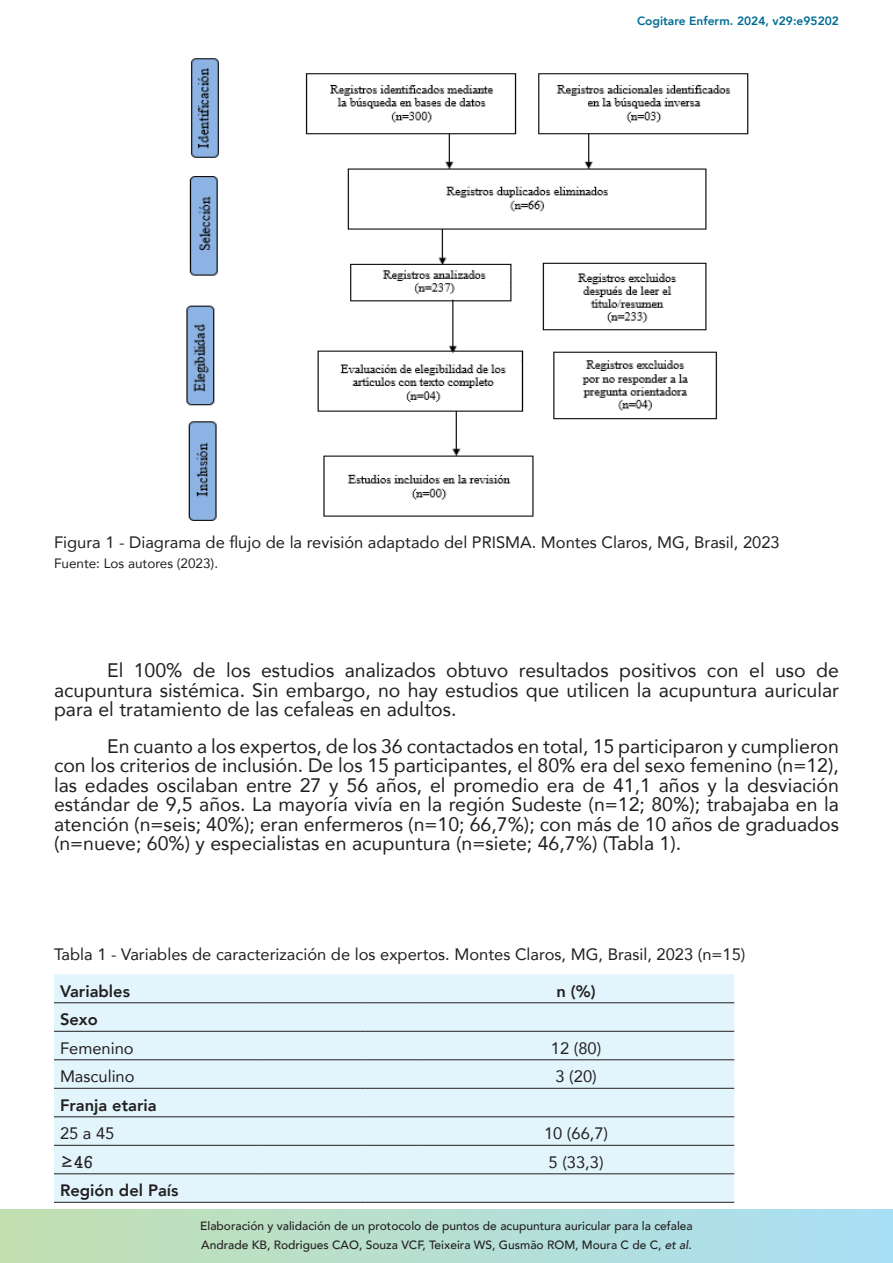
<style>
.page{position:relative;width:893px;height:1263px;background:#fff}
.page>*{position:absolute;margin:0;border:0;box-sizing:border-box;transform-origin:0 0}
.t1{font:19.5px/19.5px "Avenir";color:#231f20;text-align:justify}
.t2{font:16.5px "Avenir";color:#231f20}
.t3{font:800 16.5px "Avenir";color:#231f20}
.t4{font:16.5px "Gungsuh";color:#231f20}
.t5{font:13.5px "Avenir";color:#231f20}
.t6{font:500 12px/18.6px "Avenir";color:#231f20}
.t7{font:800 12px "Avenir";color:#006c95}
.s1{font-style:italic}
</style>
<div class="page">
<svg style="left:0;top:1209px;width:893px;height:54px;background:#b6dfd2"></svg>
<img style="left:186px;top:58px;width:563px;height:463px">
<div style="left:54px;top:974px;width:680px;height:228px;background:#e2f4fc"></div>
<hr style="left:54px;top:1002px;width:206px;height:1px;background:#231f20">
<hr style="left:260px;top:1002px;width:105px;height:1px;background:#231f20">
<hr style="left:365px;top:1002px;width:53px;height:1px;background:#231f20">
<hr style="left:418px;top:1002px;width:316px;height:1px;background:#231f20">
<hr style="left:54px;top:1031px;width:206px;height:1px;background:#231f20">
<hr style="left:260px;top:1031px;width:105px;height:1px;background:#231f20">
<hr style="left:365px;top:1031px;width:53px;height:1px;background:#231f20">
<hr style="left:418px;top:1031px;width:316px;height:1px;background:#231f20">
<hr style="left:54px;top:1059px;width:206px;height:1px;background:#231f20">
<hr style="left:260px;top:1059px;width:105px;height:1px;background:#231f20">
<hr style="left:365px;top:1059px;width:53px;height:1px;background:#231f20">
<hr style="left:418px;top:1059px;width:316px;height:1px;background:#231f20">
<hr style="left:54px;top:1088px;width:206px;height:1px;background:#231f20">
<hr style="left:260px;top:1088px;width:105px;height:1px;background:#231f20">
<hr style="left:365px;top:1088px;width:53px;height:1px;background:#231f20">
<hr style="left:418px;top:1088px;width:316px;height:1px;background:#231f20">
<hr style="left:54px;top:1116px;width:206px;height:1px;background:#231f20">
<hr style="left:260px;top:1116px;width:105px;height:1px;background:#231f20">
<hr style="left:365px;top:1116px;width:53px;height:1px;background:#231f20">
<hr style="left:418px;top:1116px;width:316px;height:1px;background:#231f20">
<hr style="left:54px;top:1145px;width:206px;height:1px;background:#231f20">
<hr style="left:260px;top:1145px;width:105px;height:1px;background:#231f20">
<hr style="left:365px;top:1145px;width:53px;height:1px;background:#231f20">
<hr style="left:418px;top:1145px;width:316px;height:1px;background:#231f20">
<hr style="left:54px;top:1173px;width:206px;height:1px;background:#231f20">
<hr style="left:260px;top:1173px;width:105px;height:1px;background:#231f20">
<hr style="left:365px;top:1173px;width:53px;height:1px;background:#231f20">
<hr style="left:418px;top:1173px;width:316px;height:1px;background:#231f20">
<hr style="left:54px;top:1202px;width:206px;height:1px;background:#231f20">
<hr style="left:260px;top:1202px;width:105px;height:1px;background:#231f20">
<hr style="left:365px;top:1202px;width:53px;height:1px;background:#231f20">
<hr style="left:418px;top:1202px;width:316px;height:1px;background:#231f20">
<p class="t7" style="left:637px;top:10px;width:203px">Cogitare Enferm. 2024, v29:e95202</p>
<p class="t2" style="left:54px;top:529px;width:727px">Figura 1 - Diagrama de flujo de la revisión adaptado del PRISMA. Montes Claros, MG, Brasil, 2023</p>
<p class="t5" style="left:54px;top:552px;width:166px">Fuente: Los autores (2023).</p>
<p class="t1" style="left:54px;top:660px;width:786px;text-indent:53px">El 100% de los estudios analizados obtuvo resultados positivos con el uso de acupuntura sistémica. Sin embargo, no hay estudios que utilicen la acupuntura auricular para el tratamiento de las cefaleas en adultos.</p>
<p class="t1" style="left:54px;top:736px;width:786px;text-indent:53px">En cuanto a los expertos, de los 36 contactados en total, 15 participaron y cumplieron con los criterios de inclusión. De los 15 participantes, el 80% era del sexo femenino (n=12), las edades oscilaban entre 27 y 56 años, el promedio era de 41,1 años y la desviación estándar de 9,5 años. La mayoría vivía en la región Sudeste (n=12; 80%); trabajaba en la atención (n=seis; 40%); eran enfermeros (n=10; 66,7%); con más de 10 años de graduados (n=nueve; 60%) y especialistas en acupuntura (n=siete; 46,7%) (Tabla 1).</p>
<p class="t2" style="left:54px;top:941px;width:693px">Tabla 1 - Variables de caracterización de los expertos. Montes Claros, MG, Brasil, 2023 (n=15)</p>
<p class="t3" style="left:60px;top:976px;width:72px">Variables</p>
<p class="t3" style="left:557px;top:976px;width:41px">n (%)</p>
<p class="t3" style="left:60px;top:1004px;width:39px">Sexo</p>
<p class="t2" style="left:60px;top:1035px;width:75px">Femenino</p>
<p class="t2" style="left:551px;top:1035px;width:52px">12 (80)</p>
<p class="t2" style="left:60px;top:1063px;width:76px">Masculino</p>
<p class="t2" style="left:555px;top:1063px;width:43px">3 (20)</p>
<p class="t3" style="left:60px;top:1090px;width:98px">Franja etaria</p>
<p class="t2" style="left:60px;top:1120px;width:56px">25 a 45</p>
<p class="t2" style="left:544px;top:1120px;width:66px">10 (66,7)</p>
<p class="t4" style="left:60px;top:1153px;width:34px">≥46</p>
<p class="t2" style="left:549px;top:1149px;width:57px">5 (33,3)</p>
<p class="t3" style="left:60px;top:1175px;width:120px">Región del País</p>
<p class="t6" style="left:200px;top:1216px;width:494px">Elaboración y validación de un protocolo de puntos de acupuntura auricular para la cefalea<br>Andrade KB, Rodrigues CAO, Souza VCF, Teixeira WS, Gusmão ROM, Moura C de C, <span class="s1">et al</span>.</p>
</div>
